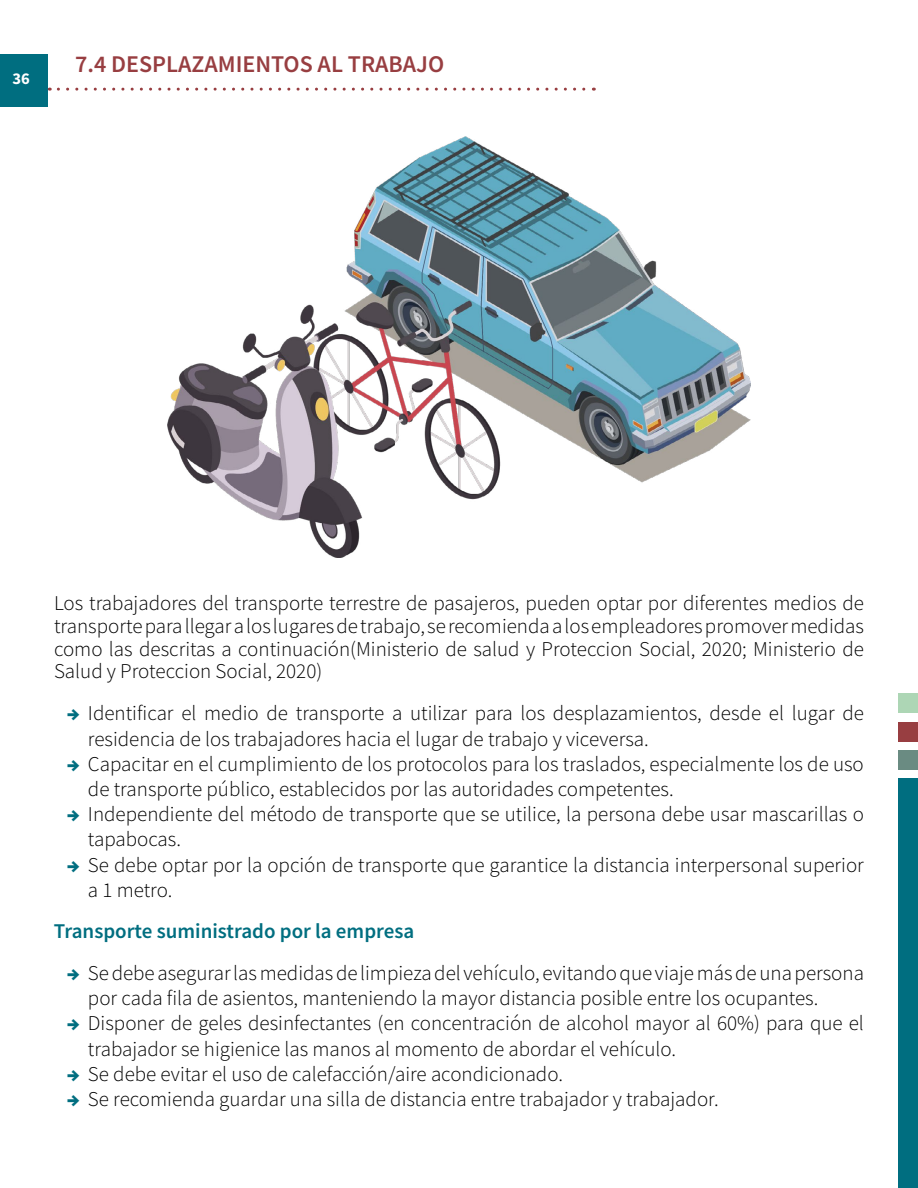
<style>
.page{position:relative;width:918px;height:1188px;background:#fff}
.page>*{position:absolute;margin:0;border:0;box-sizing:border-box;transform-origin:0 0}
.t1{font:600 24px "Source Sans Pro";color:#983e41}
.t2{font:300 21px/25.2px "Source Sans Pro";color:#000}
.t3{font:600 21px "Source Sans Pro";color:#006e80}
.t4{font:700 16.5px "Source Sans Pro";color:#fff}
.s1{font-weight:900;color:#006e80}
</style>
<div class="page">
<div style="left:0;top:54px;width:48px;height:52px;background:#006e80"></div>
<div style="left:899px;top:779px;width:19px;height:409px;background:#006e80"></div>
<div style="left:899px;top:750px;width:19px;height:20px;background:#6a8b82"></div>
<div style="left:899px;top:722px;width:19px;height:19px;background:#983e41"></div>
<div style="left:899px;top:693px;width:19px;height:20px;background:#add6b5"></div>
<svg style="left:58px;top:88px;width:536px;height:3px"></svg>
<img style="left:168px;top:136px;width:582px;height:422px">
<p class="t4" style="left:12px;top:68px;width:19px">36</p>
<p class="t1" style="left:75px;top:48px;width:370px">7.4 DESPLAZAMIENTOS AL TRABAJO</p>
<p class="t2" style="left:54px;top:592px;width:812px;line-height:22.6px;text-align:justify">Los trabajadores del transporte terrestre de pasajeros, pueden optar por diferentes medios de transporte para llegar a los lugares de trabajo, se recomienda a los empleadores promover medidas como las descritas a continuación(Ministerio de salud y Proteccion Social, 2020; Ministerio de Salud y Proteccion Social, 2020)</p>
<p class="t2" style="left:88px;top:701px;width:777px;text-indent:-21px"><span class="s1">→</span> Identificar el medio de transporte a utilizar para los desplazamientos, desde el lugar de residencia de los trabajadores hacia el lugar de trabajo y viceversa.</p>
<p class="t2" style="left:88px;top:751px;width:777px;text-indent:-21px"><span class="s1">→</span> Capacitar en el cumplimiento de los protocolos para los traslados, especialmente los de uso de transporte público, establecidos por las autoridades competentes.</p>
<p class="t2" style="left:88px;top:802px;width:778px;text-indent:-21px"><span class="s1">→</span> Independiente del método de transporte que se utilice, la persona debe usar mascarillas o tapabocas.</p>
<p class="t2" style="left:88px;top:852px;width:777px;text-indent:-21px"><span class="s1">→</span> Se debe optar por la opción de transporte que garantice la distancia interpersonal superior a 1 metro.</p>
<p class="t3" style="left:54px;top:917px;width:362px">Transporte suministrado por la empresa</p>
<p class="t2" style="left:88px;top:961px;width:778px;text-indent:-21px"><span class="s1">→</span> Se debe asegurar las medidas de limpieza del vehículo, evitando que viaje más de una persona por cada fila de asientos, manteniendo la mayor distancia posible entre los ocupantes.</p>
<p class="t2" style="left:88px;top:1011px;width:777px;text-indent:-21px"><span class="s1">→</span> Disponer de geles desinfectantes (en concentración de alcohol mayor al 60%) para que el trabajador se higienice las manos al momento de abordar el vehículo.</p>
<p class="t2" style="left:67px;top:1061px;width:498px"><span class="s1">→</span> Se debe evitar el uso de calefacción/aire acondicionado.</p>
<p class="t2" style="left:67px;top:1087px;width:653px"><span class="s1">→</span> Se recomienda guardar una silla de distancia entre trabajador y trabajador.</p>
</div>
